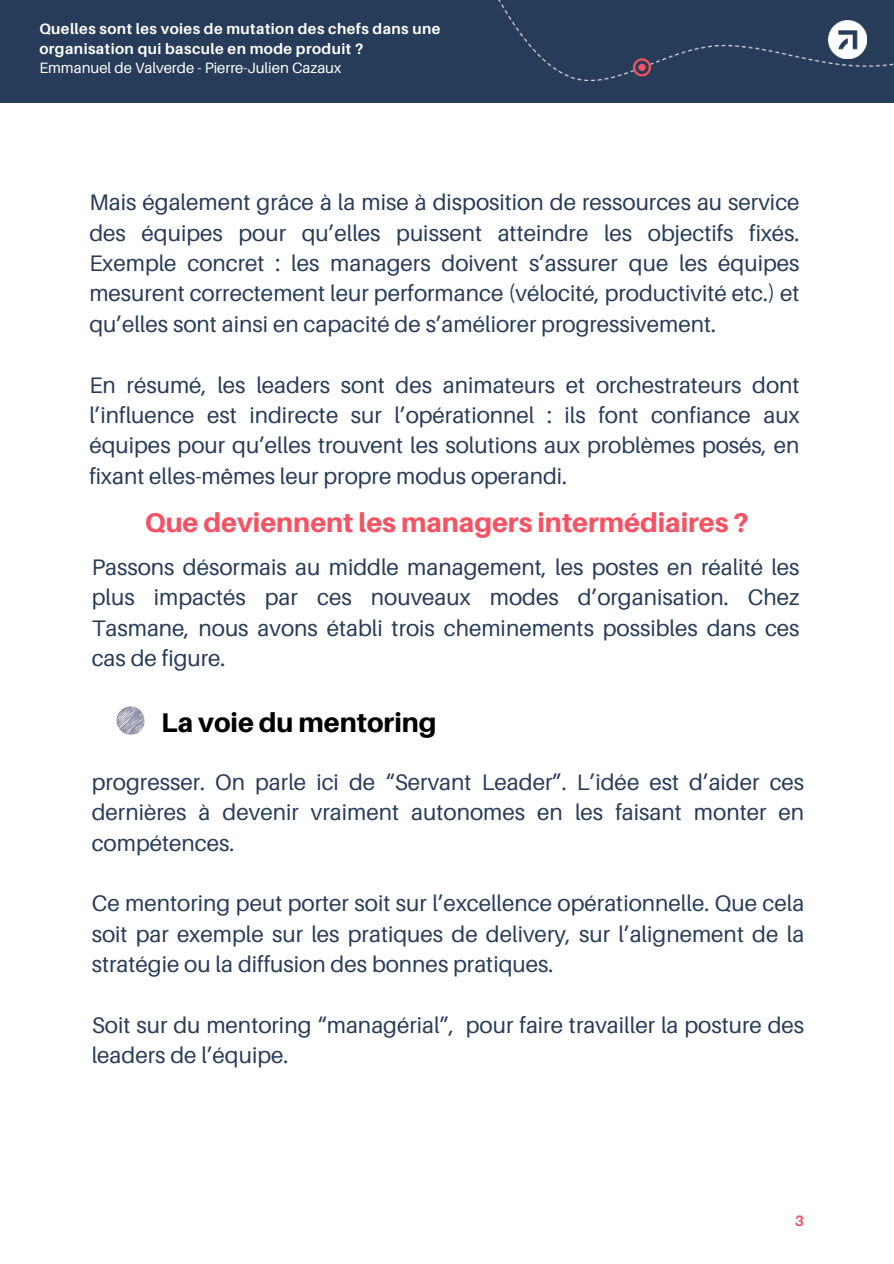
<style>
.page{position:relative;width:894px;height:1264px;background:#fff}
.page>*{position:absolute;margin:0;border:0;box-sizing:border-box;transform-origin:0 0}
.t1{font:800 27px "Aileron";color:#f55364}
.t2{font:800 27px "Aileron";color:#000}
.t3{font:22.5px/30.3px "Aileron";color:#273c59;text-align:justify}
.t4{font:700 15px/20.2px "Aileron";letter-spacing:.03em;color:#fff}
.t5{font:15px "Aileron";color:#fff}
.t6{font:700 15px "Aileron";color:#f55364}
</style>
<div class="page">
<div style="left:0;top:0;width:893px;height:103px;background:#273c59"></div>
<img style="left:498px;top:0;width:395px;height:80px">
<svg style="left:632px;top:58px;width:19px;height:18px"></svg>
<div style="left:638px;top:64px;width:7px;height:7px;background:#f55364;border-radius:50%"></div>
<img style="left:827px;top:20px;width:39px;height:39px">
<svg style="left:116px;top:706px;width:29px;height:28px"></svg>
<p class="t4" style="left:39px;top:18px;width:402px">Quelles sont les voies de mutation des chefs dans une organisation qui bascule en mode produit ?</p>
<p class="t5" style="left:39px;top:59px;width:303px">Emmanuel de Valverde - Pierre-Julien Cazaux</p>
<p class="t3" style="left:89px;top:187px;width:711px">Mais également grâce à la mise à disposition de ressources au service des équipes pour qu’elles puissent atteindre les objectifs fixés.<br>Exemple concret : les managers doivent s’assurer que les équipes mesurent correctement leur performance (vélocité, productivité etc.) et qu’elles sont ainsi en capacité de s’améliorer progressivement.</p>
<p class="t3" style="left:89px;top:370px;width:711px">En résumé, les leaders sont des animateurs et orchestrateurs dont l’influence est indirecte sur l’opérationnel : ils font confiance aux équipes pour qu’elles trouvent les solutions aux problèmes posés, en fixant elles-mêmes leur propre modus operandi.</p>
<p class="t1" style="left:145px;top:507px;width:605px">Que deviennent les managers intermédiaires ?</p>
<p class="t3" style="left:92px;top:552px;width:709px">Passons désormais au middle management, les postes en réalité les plus impactés par ces nouveaux modes d’organisation. Chez Tasmane, nous avons établi trois cheminements possibles dans ces cas de figure.</p>
<p class="t2" style="left:161px;top:707px;width:277px">La voie du mentoring</p>
<p class="t3" style="left:92px;top:767px;width:713px">progresser. On parle ici de “Servant Leader”. L’idée est d’aider ces dernières à devenir vraiment autonomes en les faisant monter en compétences.</p>
<p class="t3" style="left:92px;top:888px;width:713px">Ce mentoring peut porter soit sur l’excellence opérationnelle. Que cela soit par exemple sur les pratiques de delivery, sur l’alignement de la stratégie ou la diffusion des bonnes pratiques.</p>
<p class="t3" style="left:92px;top:1010px;width:713px">Soit sur du mentoring “managérial”, pour faire travailler la posture des leaders de l’équipe.</p>
<p class="t6" style="left:794px;top:1211px;width:11px">3</p>
</div>
